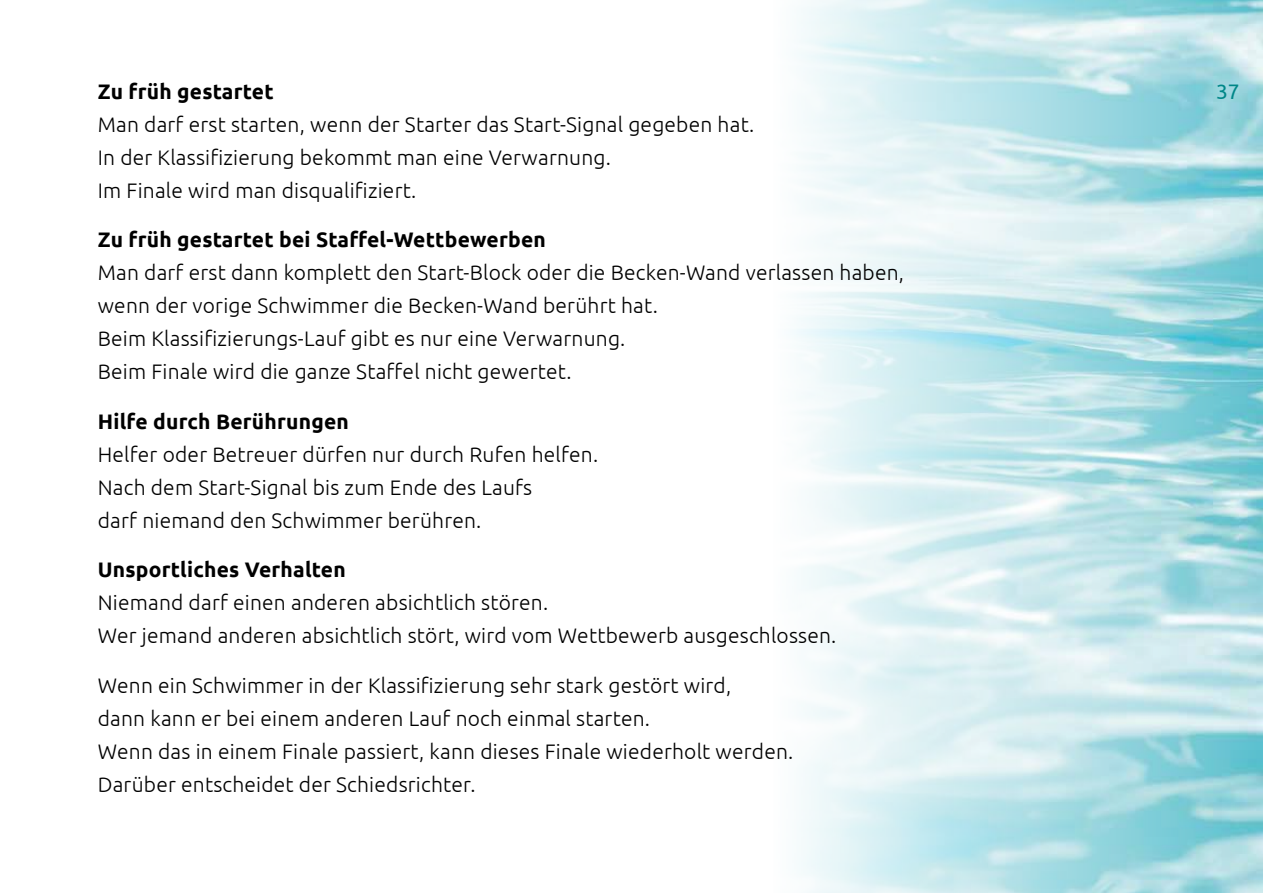
<style>
.page{position:relative;width:1263px;height:893px;background:#fff}
.page>*{position:absolute;margin:0;border:0;box-sizing:border-box;transform-origin:0 0}
.t1{font:300 21px/33px "Ubuntu";letter-spacing:.01em;color:#000}
.t2{font:700 21px "Ubuntu";letter-spacing:.01em;color:#000}
.t3{font:21px "Ubuntu";color:#008688}
</style>
<div class="page">
<img style="left:792px;top:0;width:471px;height:893px">
<p class="t2" style="left:98px;top:79px;width:177px">Zu früh gestartet</p>
<p class="t1" style="left:98px;top:107px;width:658px">Man darf erst starten, wenn der Starter das Start-Signal gegeben hat.<br>In der Klassifizierung bekommt man eine Verwarnung.<br>Im Finale wird man disqualifiziert.</p>
<p class="t2" style="left:98px;top:227px;width:450px">Zu früh gestartet bei Staffel-Wettbewerben</p>
<p class="t1" style="left:98px;top:256px;width:808px">Man darf erst dann komplett den Start-Block oder die Becken-Wand verlassen haben, wenn der vorige Schwimmer die Becken-Wand berührt hat.<br>Beim Klassifizierungs-Lauf gibt es nur eine Verwarnung.<br>Beim Finale wird die ganze Staffel nicht gewertet.</p>
<p class="t2" style="left:98px;top:409px;width:253px">Hilfe durch Berührungen</p>
<p class="t1" style="left:98px;top:437px;width:502px">Helfer oder Betreuer dürfen nur durch Rufen helfen.<br>Nach dem Start-Signal bis zum Ende des Laufs<br>darf niemand den Schwimmer berühren.</p>
<p class="t2" style="left:98px;top:557px;width:249px">Unsportliches Verhalten</p>
<p class="t1" style="left:98px;top:586px;width:740px">Niemand darf einen anderen absichtlich stören.<br>Wer jemand anderen absichtlich stört, wird vom Wettbewerb ausgeschlossen.</p>
<p class="t1" style="left:98px;top:668px;width:697px">Wenn ein Schwimmer in der Klassifizierung sehr stark gestört wird,<br>dann kann er bei einem anderen Lauf noch einmal starten.<br>Wenn das in einem Finale passiert, kann dieses Finale wiederholt werden.<br>Darüber entscheidet der Schiedsrichter.</p>
<p class="t3" style="left:1216px;top:79px;width:25px">37</p>
</div>
